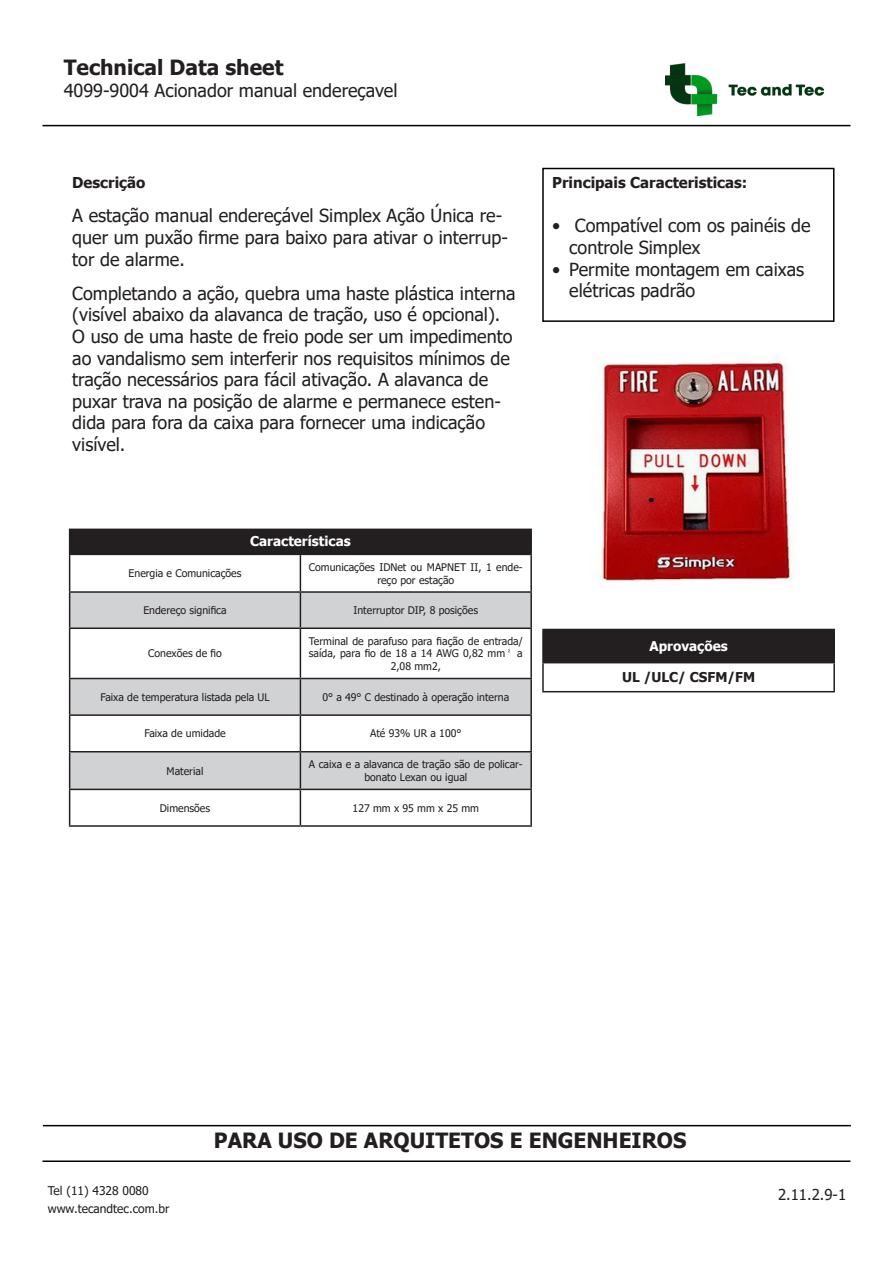
<style>
.page{position:relative;width:893px;height:1263px;background:#fff}
.page>*{position:absolute;margin:0;border:0;box-sizing:border-box;transform-origin:0 0}
.CUADRO_INTERNO{font:700 21px "Tahoma";color:#231f20}
.t1{font:18px/21.6px "Tahoma";color:#231f20}
.CUADRO_INTERNO-2{font:700 15px "Tahoma";color:#231f20}
.t2{font:15px "Tahoma";color:#231f20}
.t3{font:700 13.5px "Tahoma";color:#fff}
.t4{font:700 13.5px "Tahoma";color:#231f20}
.t5{font:12px "Tahoma";color:#231f20}
.t6{font:10.5px/12.6px "Tahoma";color:#231f20;text-align:center}
</style>
<div class="page">
<div style="left:70px;top:529px;width:461px;height:25px;background:#231f20"></div>
<svg style="left:70px;top:593px;width:460px;height:196px;fill:#d1d2d4"></svg>
<hr style="left:69px;top:554px;width:231px;height:1px;background:#231f20">
<hr style="left:69px;top:555px;width:1px;height:36px;background:#231f20">
<hr style="left:300px;top:554px;width:232px;height:1px;background:#231f20">
<hr style="left:300px;top:555px;width:1px;height:36px;background:#231f20">
<hr style="left:530px;top:555px;width:2px;height:36px;background:#231f20">
<hr style="left:69px;top:591px;width:231px;height:2px;background:#231f20">
<hr style="left:69px;top:593px;width:1px;height:34px;background:#231f20">
<hr style="left:300px;top:591px;width:232px;height:2px;background:#231f20">
<hr style="left:300px;top:593px;width:1px;height:34px;background:#231f20">
<hr style="left:530px;top:593px;width:2px;height:34px;background:#231f20">
<hr style="left:69px;top:627px;width:231px;height:2px;background:#231f20">
<hr style="left:69px;top:629px;width:1px;height:49px;background:#231f20">
<hr style="left:300px;top:627px;width:232px;height:2px;background:#231f20">
<hr style="left:300px;top:629px;width:1px;height:49px;background:#231f20">
<hr style="left:530px;top:629px;width:2px;height:49px;background:#231f20">
<hr style="left:69px;top:678px;width:231px;height:1px;background:#231f20">
<hr style="left:69px;top:679px;width:1px;height:35px;background:#231f20">
<hr style="left:300px;top:678px;width:232px;height:1px;background:#231f20">
<hr style="left:300px;top:679px;width:1px;height:35px;background:#231f20">
<hr style="left:530px;top:679px;width:2px;height:35px;background:#231f20">
<hr style="left:69px;top:714px;width:231px;height:2px;background:#231f20">
<hr style="left:69px;top:716px;width:1px;height:35px;background:#231f20">
<hr style="left:300px;top:714px;width:232px;height:2px;background:#231f20">
<hr style="left:300px;top:716px;width:1px;height:35px;background:#231f20">
<hr style="left:530px;top:716px;width:2px;height:35px;background:#231f20">
<hr style="left:69px;top:751px;width:231px;height:1px;background:#231f20">
<hr style="left:69px;top:752px;width:1px;height:37px;background:#231f20">
<hr style="left:300px;top:751px;width:232px;height:1px;background:#231f20">
<hr style="left:300px;top:752px;width:1px;height:37px;background:#231f20">
<hr style="left:530px;top:752px;width:2px;height:37px;background:#231f20">
<hr style="left:69px;top:789px;width:231px;height:1px;background:#231f20">
<hr style="left:69px;top:790px;width:1px;height:35px;background:#231f20">
<hr style="left:300px;top:789px;width:232px;height:1px;background:#231f20">
<hr style="left:300px;top:790px;width:1px;height:35px;background:#231f20">
<hr style="left:530px;top:790px;width:2px;height:35px;background:#231f20">
<hr style="left:69px;top:825px;width:231px;height:2px;background:#231f20">
<hr style="left:300px;top:825px;width:232px;height:2px;background:#231f20">
<hr style="left:69px;top:529px;width:231px;height:1px;background:#231f20">
<svg style="left:69px;top:530px;width:1px;height:24px"></svg>
<hr style="left:300px;top:529px;width:232px;height:1px;background:#231f20">
<hr style="left:530px;top:530px;width:2px;height:24px;background:#231f20">
<div style="left:542px;top:168px;width:292px;height:154px;border:2px solid #000"></div>
<div style="left:543px;top:629px;width:291px;height:34px;background:#231f20"></div>
<hr style="left:542px;top:630px;width:2px;height:32px;background:#231f20">
<hr style="left:833px;top:630px;width:2px;height:32px;background:#231f20">
<hr style="left:542px;top:663px;width:2px;height:28px;background:#231f20">
<hr style="left:833px;top:663px;width:2px;height:28px;background:#231f20">
<hr style="left:542px;top:629px;width:293px;height:1px;background:#231f20">
<hr style="left:542px;top:662px;width:293px;height:1px;background:#231f20">
<hr style="left:542px;top:691px;width:293px;height:1px;background:#231f20">
<hr style="left:43px;top:1160px;width:807px;height:2px;background:#000">
<hr style="left:43px;top:1125px;width:808px;height:1px;background:#000">
<hr style="left:43px;top:125px;width:807px;height:1px;background:#000">
<img style="left:665px;top:64px;width:159px;height:52px">
<img style="left:599px;top:357px;width:195px;height:224px">
<p class="CUADRO_INTERNO" style="left:64px;top:53px;width:221px">Technical Data sheet</p>
<p class="t1" style="left:64px;top:80px;width:335px">4099-9004 Acionador manual endereçavel</p>
<p class="CUADRO_INTERNO-2" style="left:72px;top:172px;width:75px">Descrição</p>
<p class="t1" style="left:72px;top:206px;width:437px">A estação manual endereçável Simplex Ação Única re&shy;quer um puxão firme para baixo para ativar o interrup&shy;tor de alarme.</p>
<p class="t1" style="left:72px;top:284px;width:445px">Completando a ação, quebra uma haste plástica interna (visível abaixo da alavanca de tração, uso é opcional).<br>O uso de uma haste de freio pode ser um impedimento ao vandalismo sem interferir nos requisitos mínimos de tração necessários para fácil ativação. A alavanca de puxar trava na posição de alarme e permanece esten&shy;dida para fora da caixa para fornecer uma indicação visível.</p>
<p class="CUADRO_INTERNO-2" style="left:552px;top:172px;width:197px">Principais Caracteristicas:</p>
<p class="t1" style="left:569px;top:216px;width:243px;text-indent:-17px">• Compatível com os painéis de controle Simplex</p>
<p class="t1" style="left:569px;top:259px;width:236px;text-indent:-17px">• Permite montagem em caixas elétricas padrão</p>
<p class="t3" style="left:250px;top:531px;width:102px">Características</p>
<p class="t6" style="left:129px;top:568px;width:114px">Energia e Comunicações</p>
<p class="t6" style="left:309px;top:561px;width:215px">Comunicações IDNet ou MAPNET II, 1 ende&shy;reço por estação</p>
<p class="t6" style="left:143px;top:605px;width:85px">Endereço significa</p>
<p class="t6" style="left:354px;top:605px;width:126px">Interruptor DIP, 8 posições</p>
<p class="t6" style="left:148px;top:648px;width:75px">Conexões de fio</p>
<p class="t6" style="left:309px;top:635px;width:215px">Terminal de parafuso para fiação de entrada/ saída, para fio de 18 a 14 AWG 0,82 mm <sup>²</sup> a<br>2,08 mm2,</p>
<p class="t6" style="left:100px;top:691px;width:171px">Faixa de temperatura listada pela UL</p>
<p class="t6" style="left:322px;top:691px;width:188px">0° a 49° C destinado à operação interna</p>
<p class="t6" style="left:144px;top:728px;width:83px">Faixa de umidade</p>
<p class="t6" style="left:370px;top:728px;width:93px">Até 93% UR a 100°</p>
<p class="t6" style="left:167px;top:765px;width:38px">Material</p>
<p class="t6" style="left:309px;top:759px;width:215px">A caixa e a alavanca de tração são de policar&shy;bonato Lexan ou igual</p>
<p class="t6" style="left:160px;top:802px;width:52px">Dimensões</p>
<p class="t6" style="left:353px;top:802px;width:128px">127 mm x 95 mm x 25 mm</p>
<p class="t3" style="left:649px;top:637px;width:80px">Aprovações</p>
<p class="t4" style="left:622px;top:668px;width:135px">UL /ULC/ CSFM/FM</p>
<p class="t5" style="left:48px;top:1182px;width:102px">Tel (11) 4328 0080</p>
<p class="t5" style="left:48px;top:1200px;width:123px">www.tecandtec.com.br</p>
<p class="CUADRO_INTERNO" style="left:214px;top:1126px;width:474px">PARA USO DE ARQUITETOS E ENGENHEIROS</p>
<p class="t2" style="left:778px;top:1184px;width:70px">2.11.2.9-1</p>
</div>
